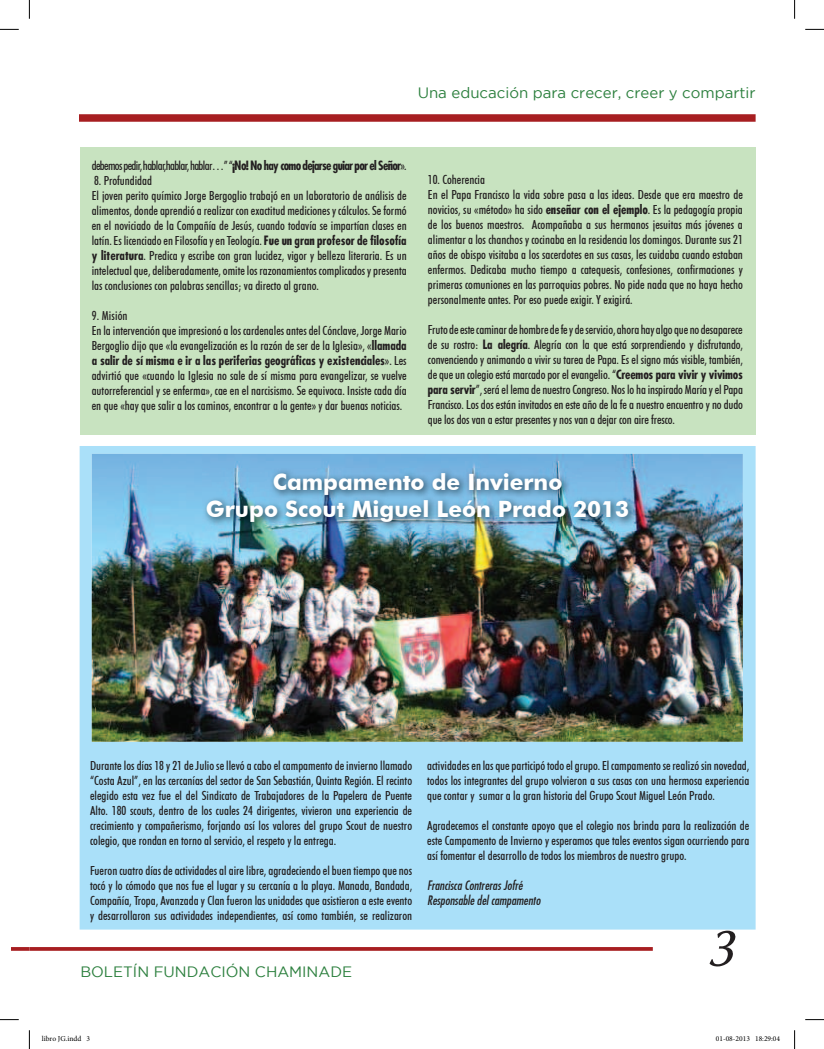
<style>
.page{position:relative;width:824px;height:1049px;background:#fff}
.page>*{position:absolute;margin:0;border:0;box-sizing:border-box;transform-origin:0 0}
.t1{font:57.75px "Lin Biolinum Slanted";color:#231f20}
.t2{font:700 22.5px/27px "Futura BT";color:#fff;text-align:center}
.t3{font:15px "Gotham";color:#2b7f3d}
.t4{font:500 condensed 12.5px/15px "Futura BT";color:#231f20;text-align:justify}
.t5{font:500 condensed 12.5px "Futura BT";letter-spacing:-.05em;color:#231f20}
.t6{font:700 condensed 12.5px "Futura";color:#231f20}
.t7{font:12.5px/15px "Futura Md Cn BT Italic";color:#231f20}
.t8{font:7.5px "Minion Pro";color:#000}
.s1{font-family:"Futura";font-weight:700}
.s2{font-family:"Futura BT";font-weight:500}
</style>
<div class="page">
<svg style="left:12px;top:947px;width:17px;height:4px"></svg>
<svg style="left:29px;top:947px;width:624px;height:4px;background:#ac2b2e"></svg>
<div style="left:79px;top:114px;width:676px;height:8px;background:#a71e21"></div>
<div style="left:80px;top:147px;width:675px;height:288px;background:#c8e3c0"></div>
<div style="left:80px;top:446px;width:675px;height:483px;background:#aae0f9"></div>
<img style="left:92px;top:454px;width:651px;height:288px">
<img style="left:203px;top:468px;width:434px;height:63px">
<svg style="left:0;top:29px;width:19px;height:1px"></svg>
<svg style="left:805px;top:29px;width:19px;height:1px"></svg>
<svg style="left:0;top:1019px;width:19px;height:1px"></svg>
<svg style="left:805px;top:1019px;width:19px;height:1px"></svg>
<svg style="left:29px;top:0;width:1px;height:19px"></svg>
<svg style="left:29px;top:1030px;width:1px;height:19px"></svg>
<svg style="left:794px;top:0;width:1px;height:19px"></svg>
<svg style="left:794px;top:1030px;width:1px;height:19px"></svg>
<p class="t3" style="left:418px;top:84px;width:339px">Una educación para crecer, creer y compartir</p>
<p class="t5" style="left:92px;top:158px;width:316px">debemos pedir, hablar,hablar, hablar…” “<span class="s1">¡No! No hay como dejarse guiar por el Señor</span>».</p>
<p class="t4" style="left:92px;top:173px;width:316px;text-align:left">8. Profundidad<br>El joven perito químico Jorge Bergoglio trabajó en un laboratorio de análisis de alimentos, donde aprendió a realizar con exactitud mediciones y cálculos. Se formó en el noviciado de la Compañía de Jesús, cuando todavía se impartían clases en latín. Es licenciado en Filosofía y en Teología. <span class="s1">Fue un gran profesor de filosofía y literatura</span>. Predica y escribe con gran lucidez, vigor y belleza literaria. Es un intelectual que, deliberadamente, omite los razonamientos complicados y presenta las conclusiones con palabras sencillas; va directo al grano.</p>
<p class="t4" style="left:92px;top:308px;width:316px;text-align:left">9. Misión<br>En la intervención que impresionó a los cardenales antes del Cónclave, Jorge Mario<br>Bergoglio dijo que «la evangelización es la razón de ser de la Iglesia», «<span class="s1">llamada</span></p>
<p class="t6" style="left:92px;top:352px;width:316px">a salir de sí misma e ir a las periferias geográficas y existenciales<span class="s2">». Les</span></p>
<p class="t4" style="left:92px;top:368px;width:316px">advirtió que «cuando la Iglesia no sale de sí misma para evangelizar, se vuelve autorreferencial y se enferma», cae en el narcisismo. Se equivoca. Insiste cada día en que «hay que salir a los caminos, encontrar a la gente» y dar buenas noticias.</p>
<p class="t4" style="left:428px;top:172px;width:316px;text-align:left">10. Coherencia<br>En el Papa Francisco la vida sobre pasa a las ideas. Desde que era maestro de novicios, su «método» ha sido <span class="s1">enseñar con el ejemplo</span>. Es la pedagogía propia de los buenos maestros. Acompañaba a sus hermanos jesuitas más jóvenes a alimentar a los chanchos y cocinaba en la residencia los domingos. Durante sus 21 años de obispo visitaba a los sacerdotes en sus casas, les cuidaba cuando estaban enfermos. Dedicaba mucho tiempo a catequesis, confesiones, confirmaciones y primeras comuniones en las parroquias pobres. No pide nada que no haya hecho personalmente antes. Por eso puede exigir. Y exigirá.</p>
<p class="t4" style="left:428px;top:322px;width:316px">Fruto de este caminar de hombre de fe y de servicio, ahora hay algo que no desaparece de su rostro: <span class="s1">La alegría</span>. Alegría con la que está sorprendiendo y disfrutando, convenciendo y animando a vivir su tarea de Papa. Es el signo más visible, también, de que un colegio está marcado por el evangelio. “<span class="s1">Creemos para vivir y vivimos para servir</span>”, será el lema de nuestro Congreso. Nos lo ha inspirado María y el Papa Francisco. Los dos están invitados en este año de la fe a nuestro encuentro y no dudo que los dos van a estar presentes y nos van a dejar con aire fresco.</p>
<h2 class="t2" style="left:206px;top:468px;width:425px">Campamento de Invierno<br>Grupo Scout Miguel León Prado 2013</h2>
<p class="t4" style="left:90px;top:758px;width:324px">Durante los días 18 y 21 de Julio se llevó a cabo el campamento de invierno llamado “Costa Azul”, en las cercanías del sector de San Sebastián, Quinta Región. El recinto elegido esta vez fue el del Sindicato de Trabajadores de la Papelera de Puente Alto. 180 scouts, dentro de los cuales 24 dirigentes, vivieron una experiencia de crecimiento y compañerismo, forjando así los valores del grupo Scout de nuestro colegio, que rondan en torno al servicio, el respeto y la entrega.</p>
<p class="t4" style="left:90px;top:863px;width:324px">Fueron cuatro días de actividades al aire libre, agradeciendo el buen tiempo que nos tocó y lo cómodo que nos fue el lugar y su cercanía a la playa. Manada, Bandada, Compañía, Tropa, Avanzada y Clan fueron las unidades que asistieron a este evento y desarrollaron sus actividades independientes, así como también, se realizaron</p>
<p class="t3" style="left:80px;top:963px;width:273px">BOLETÍN FUNDACIÓN CHAMINADE</p>
<p class="t4" style="left:427px;top:758px;width:324px">actividades en las que participó todo el grupo. El campamento se realizó sin novedad, todos los integrantes del grupo volvieron a sus casas con una hermosa experiencia que contar y sumar a la gran historia del Grupo Scout Miguel León Prado.</p>
<p class="t4" style="left:427px;top:818px;width:323px">Agradecemos el constante apoyo que el colegio nos brinda para la realización de este Campamento de Invierno y esperamos que tales eventos sigan ocurriendo para así fomentar el desarrollo de todos los miembros de nuestro grupo.</p>
<p class="t7" style="left:427px;top:877px;width:115px">Francisca Contreras Jofré<br>Responsable del campamento</p>
<h1 class="t1" style="left:706px;top:914px;width:28px">3</h1>
<p class="t8" style="left:42px;top:1034px;width:50px">libro JG.indd 3</p>
<p class="t8" style="left:716px;top:1034px;width:66px">01-08-2013 18:29:04</p>
</div>
